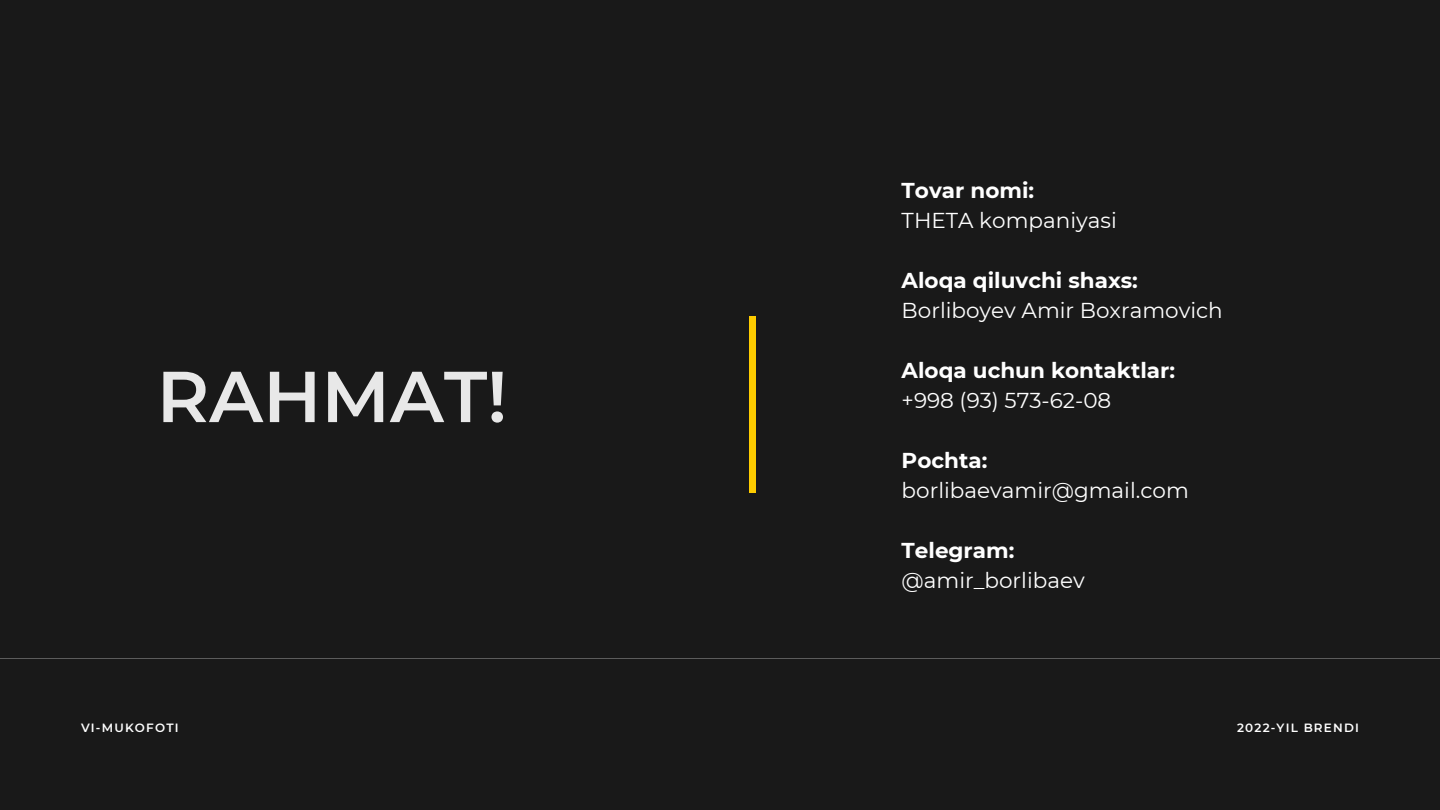
<style>
.page{position:relative;width:1440px;height:810px;background:#191919}
.page>*{position:absolute;margin:0;border:0;box-sizing:border-box;transform-origin:0 0}
.t1{font:600 71.9px "Montserrat";color:#e8e8e8}
.t2{font:21.5px "Montserrat";color:#fff}
.t3{font:700 21.5px "Montserrat";color:#fff}
.t4{font:600 12px "Montserrat";letter-spacing:.1em;color:#fff}
</style>
<div class="page">
<div style="left:749px;top:316px;width:7px;height:177px;background:#fecc00"></div>
<hr style="left:0;top:658px;width:1440px;height:1px;background:#fff">
<h1 class="t1" style="left:157px;top:353px;width:352px">RAHMAT!</h1>
<p class="t3" style="left:902px;top:177px;width:134px">Tovar nomi:</p>
<p class="t2" style="left:902px;top:207px;width:217px">THETA kompaniyasi</p>
<p class="t3" style="left:902px;top:267px;width:238px">Aloqa qiluvchi shaxs:</p>
<p class="t2" style="left:902px;top:297px;width:323px">Borliboyev Amir Boxramovich</p>
<p class="t3" style="left:902px;top:357px;width:275px">Aloqa uchun kontaktlar:</p>
<p class="t2" style="left:902px;top:387px;width:211px">+998 (93) 573-62-08</p>
<p class="t3" style="left:902px;top:447px;width:87px">Pochta:</p>
<p class="t2" style="left:902px;top:477px;width:289px">borlibaevamir@gmail.com</p>
<p class="t3" style="left:902px;top:537px;width:114px">Telegram:</p>
<p class="t2" style="left:902px;top:567px;width:185px">@amir_borlibaev</p>
<p class="t4" style="left:81px;top:720px;width:99px">VI-MUKOFOTI</p>
<p class="t4" style="left:1237px;top:720px;width:123px">2022-YIL BRENDI</p>
</div>
